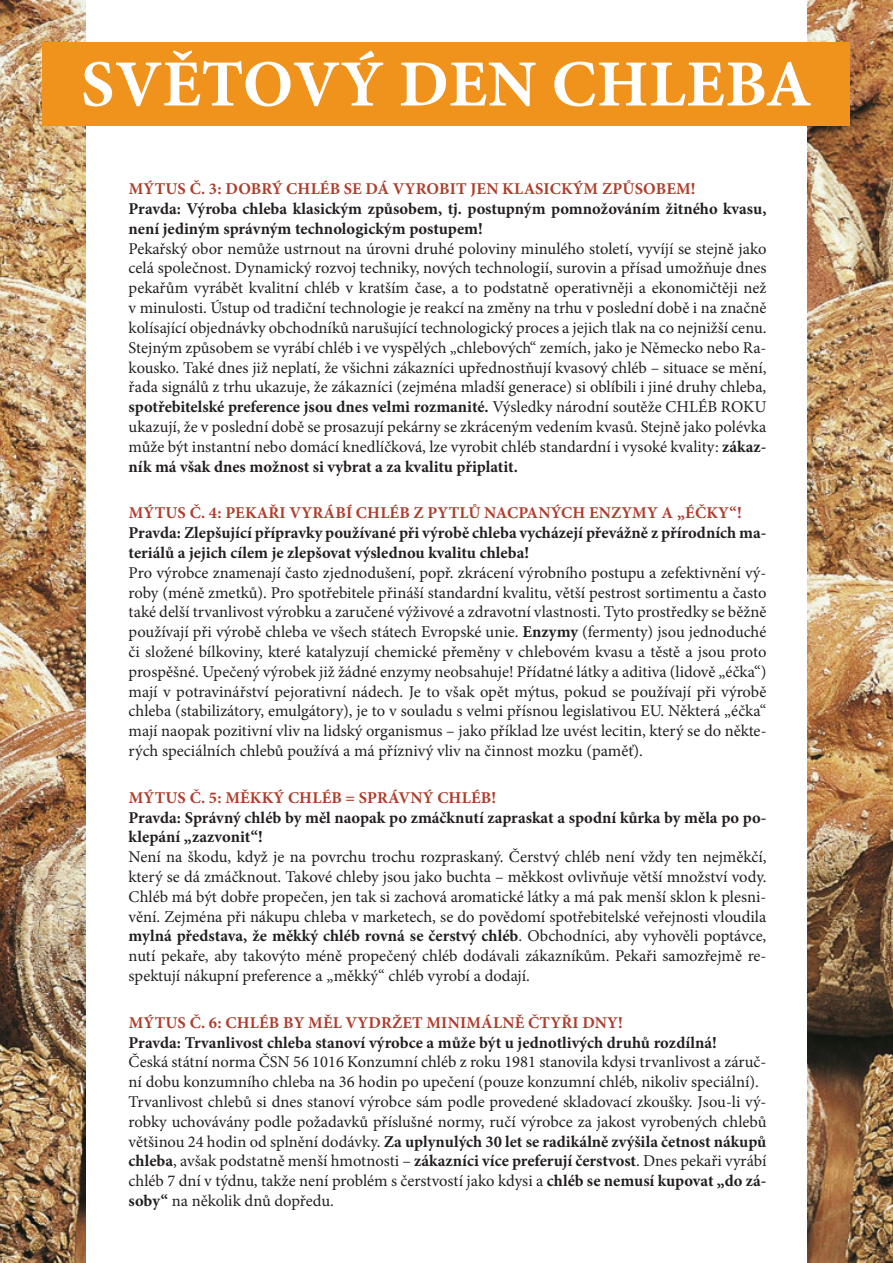
<style>
.page{position:relative;width:893px;height:1263px;background:#fff}
.page>*{position:absolute;margin:0;border:0;box-sizing:border-box;transform-origin:0 0}
.t1{font:700 66px "Minion Pro";letter-spacing:.01em;color:#fff}
.t2{font:16.5px/19.8px "Minion Pro";color:#231f20;text-align:justify}
.t3{font:700 16.5px/19.8px "Minion Pro";color:#231f20}
.t4{font:700 16.5px "Minion Pro";letter-spacing:.01em;color:#af3d2c}
.s1{font-weight:700}
</style>
<div class="page">
<img style="left:808px;top:0;width:85px;height:1263px">
<img style="left:0;top:0;width:85px;height:1263px">
<div style="left:43px;top:43px;width:807px;height:83px;background:#f0931c"></div>
<h1 class="t1" style="left:81px;top:38px;width:732px">SVĚTOVÝ DEN CHLEBA</h1>
<p class="t4" style="left:129px;top:177px;width:568px">MÝTUS Č. 3: DOBRÝ CHLÉB SE DÁ VYROBIT JEN KLASICKÝM ZPŮSOBEM!</p>
<p class="t3" style="left:129px;top:199px;width:639px">Pravda: Výroba chleba klasickým způsobem, tj. postupným pomnožováním žitného kvasu, není jediným správným technologickým postupem!</p>
<p class="t2" style="left:129px;top:239px;width:639px">Pekařský obor nemůže ustrnout na úrovni druhé poloviny minulého století, vyvíjí se stejně jako celá společnost. Dynamický rozvoj techniky, nových technologií, surovin a přísad umožňuje dnes pekařům vyrábět kvalitní chléb v kratším čase, a to podstatně operativněji a ekonomičtěji než v minulosti. Ústup od tradiční technologie je reakcí na změny na trhu v poslední době i na značně kolísající objednávky obchodníků narušující technologický proces a jejich tlak na co nejnižší cenu.<br>Stejným způsobem se vyrábí chléb i ve vyspělých „chlebových“ zemích, jako je Německo nebo Ra&shy;kousko. Také dnes již neplatí, že všichni zákazníci upřednostňují kvasový chléb – situace se mění, řada signálů z trhu ukazuje, že zákazníci (zejména mladší generace) si oblíbili i jiné druhy chleba, <span class="s1">spotřebitelské preference jsou dnes velmi rozmanité.</span> Výsledky národní soutěže CHLÉB ROKU ukazují, že v poslední době se prosazují pekárny se zkráceným vedením kvasů. Stejně jako polévka může být instantní nebo domácí knedlíčková, lze vyrobit chléb standardní i vysoké kvality: <span class="s1">zákaz&shy;ník má však dnes možnost si vybrat a za kvalitu připlatit.</span></p>
<p class="t4" style="left:129px;top:501px;width:615px">MÝTUS Č. 4: PEKAŘI VYRÁBÍ CHLÉB Z PYTLŮ NACPANÝCH ENZYMY A „ÉČKY“!</p>
<p class="t3" style="left:129px;top:523px;width:639px">Pravda: Zlepšující přípravky používané při výrobě chleba vycházejí převážně z přírodních ma&shy;teriálů a jejich cílem je zlepšovat výslednou kvalitu chleba!</p>
<p class="t2" style="left:129px;top:563px;width:639px">Pro výrobce znamenají často zjednodušení, popř. zkrácení výrobního postupu a zefektivnění vý&shy;roby (méně zmetků). Pro spotřebitele přináší standardní kvalitu, větší pestrost sortimentu a často také delší trvanlivost výrobku a zaručené výživové a zdravotní vlastnosti. Tyto prostředky se běžně používají při výrobě chleba ve všech státech Evropské unie. <span class="s1">Enzymy</span> (fermenty) jsou jednoduché či složené bílkoviny, které katalyzují chemické přeměny v chlebovém kvasu a těstě a jsou proto prospěšné. Upečený výrobek již žádné enzymy neobsahuje! Přídatné látky a aditiva (lidově „éčka“) mají v potravinářství pejorativní nádech. Je to však opět mýtus, pokud se používají při výrobě chleba (stabilizátory, emulgátory), je to v souladu s velmi přísnou legislativou EU. Některá „éčka“ mají naopak pozitivní vliv na lidský organismus – jako příklad lze uvést lecitin, který se do někte&shy;rých speciálních chlebů používá a má příznivý vliv na činnost mozku (paměť).</p>
<p class="t4" style="left:129px;top:786px;width:369px">MÝTUS Č. 5: MĚKKÝ CHLÉB = SPRÁVNÝ CHLÉB!</p>
<p class="t3" style="left:129px;top:807px;width:639px">Pravda: Správný chléb by měl naopak po zmáčknutí zapraskat a spodní kůrka by měla po po&shy;klepání „zazvonit“!</p>
<p class="t2" style="left:129px;top:847px;width:639px">Není na škodu, když je na povrchu trochu rozpraskaný. Čerstvý chléb není vždy ten nejměkčí, který se dá zmáčknout. Takové chleby jsou jako buchta – měkkost ovlivňuje větší množství vody.<br>Chléb má být dobře propečen, jen tak si zachová aromatické látky a má pak menší sklon k plesni&shy;vění. Zejména při nákupu chleba v marketech, se do povědomí spotřebitelské veřejnosti vloudila <span class="s1">mylná představa, že měkký chléb rovná se čerstvý chléb</span>. Obchodníci, aby vyhověli poptávce, nutí pekaře, aby takovýto méně propečený chléb dodávali zákazníkům. Pekaři samozřejmě re&shy;spektují nákupní preference a „měkký“ chléb vyrobí a dodají.</p>
<p class="t4" style="left:129px;top:1011px;width:496px">MÝTUS Č. 6: CHLÉB BY MĚL VYDRŽET MINIMÁLNĚ ČTYŘI DNY!</p>
<p class="t3" style="left:129px;top:1032px;width:590px">Pravda: Trvanlivost chleba stanoví výrobce a může být u jednotlivých druhů rozdílná!</p>
<p class="t2" style="left:129px;top:1052px;width:639px;text-align:left">Česká státní norma ČSN 56 1016 Konzumní chléb z roku 1981 stanovila kdysi trvanlivost a záruč&shy;ní dobu konzumního chleba na 36 hodin po upečení (pouze konzumní chléb, nikoliv speciální).<br>Trvanlivost chlebů si dnes stanoví výrobce sám podle provedené skladovací zkoušky. Jsou-li vý&shy;robky uchovávány podle požadavků příslušné normy, ručí výrobce za jakost vyrobených chlebů většinou 24 hodin od splnění dodávky. <span class="s1">Za uplynulých 30 let se radikálně zvýšila četnost nákupů chleba</span>, avšak podstatně menší hmotnosti – <span class="s1">zákazníci více preferují čerstvost</span>. Dnes pekaři vyrábí chléb 7 dní v týdnu, takže není problém s čerstvostí jako kdysi a <span class="s1">chléb se nemusí kupovat „do zá&shy;soby“</span> na několik dnů dopředu.</p>
</div>
